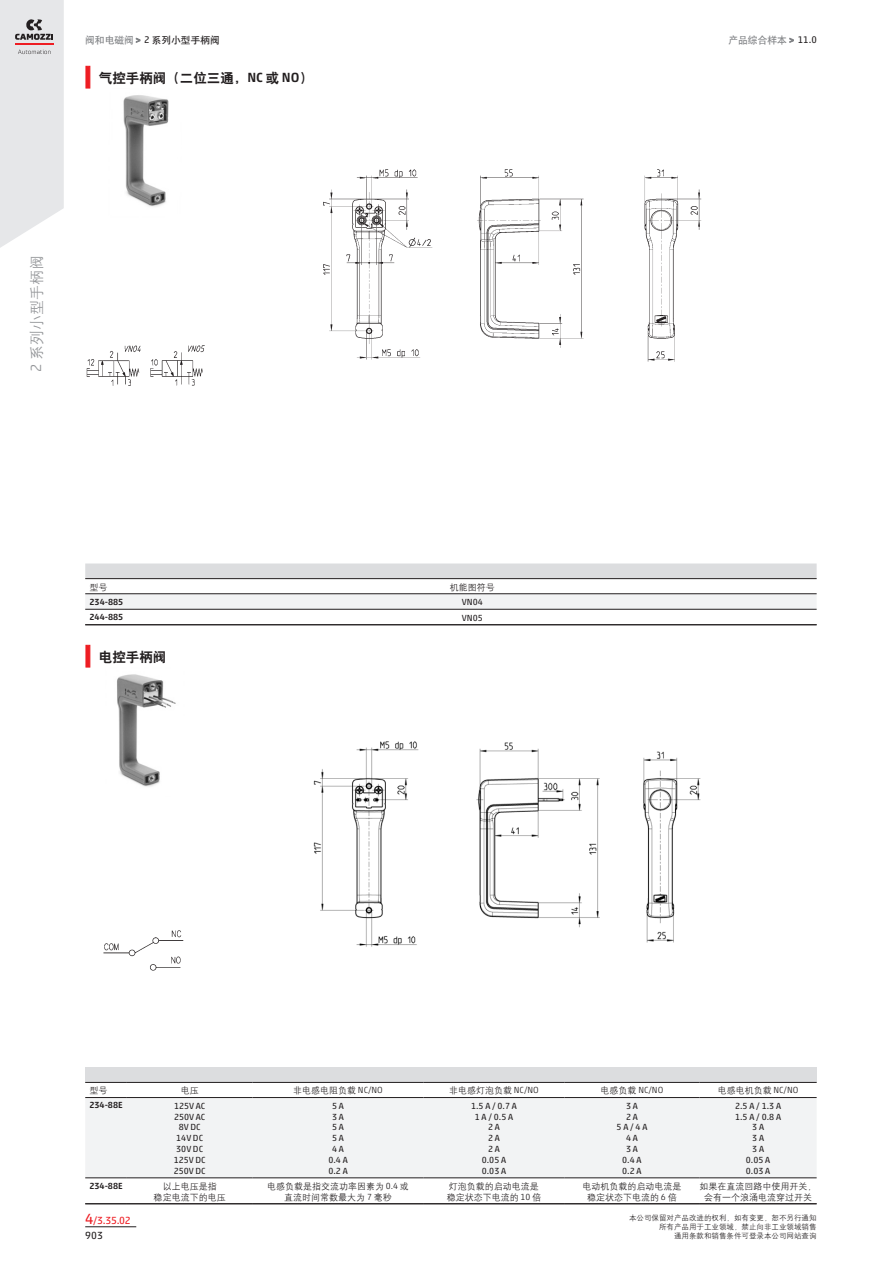
<style>
.page{position:relative;width:893px;height:1263px;background:#fff}
.page>*{position:absolute;margin:0;border:0;box-sizing:border-box;transform-origin:0 0}
.t1{font:15px "H Yg 2 gj";color:#939598}
.blockTitle_value{font:13.5px "H Yb 2 gj";color:#231f20}
.secL{font:10.5px "Akko W1 G";color:#ee1d23}
.sec4L{font:10.5px "Akko W1 G";color:#231f20}
.t2{font:9.75px "H Yb 1 gj";color:#231f20}
.t3{font:9.75px "H Yb 1 gj";color:#808285}
.models_cell{font:9px "Akko W1 G";color:#231f20}
.models_cell-2{font:9px/10.8px "H Yg 2 gj";color:#231f20;text-align:center}
.models_header{font:9px "H Yg 2 gj";color:#231f20}
.models_row_header{font:500 9px "Akko W1 G";color:#231f20}
.models_header-2{font:300 9px "Akko W1 G";color:#231f20}
.models_model{font:9px "H Yg 2 gj";color:#231f20}
.t4{font:7.5px/9px "H Yg 2 gj";color:#231f20;text-align:right}
.s1{color:#808285}
.s2{font-family:"Akko W1 G";font-size:9px;color:#808285}
.s3{font-family:"Akko W1 G"}
.s4{font-family:"Akko W1 G";font-weight:500}
.s5{font-family:"Akko W1 G";font-weight:300}
.s6{font-family:"Akko W1 G";font-size:9px}
.s7{font-family:"Akko W1 G";color:#231f20}
.s8{font-family:"H Yg 2 gj";font-weight:400}
.s9{font-size:15px}
</style>
<div class="page">
<hr style="left:85px;top:1226px;width:51px;height:1px;background:#231f20">
<svg style="left:0;top:0;width:64px;height:248px;background:#e4e4e6"></svg>
<svg style="left:136px;top:38px;width:4px;height:5px"></svg>
<svg style="left:789px;top:38px;width:5px;height:5px"></svg>
<hr style="left:86px;top:66px;width:4px;height:22px;background:#ee1d23">
<div style="left:85px;top:563px;width:732px;height:15px;background:#dcdddf"></div>
<svg style="left:85px;top:594px;width:732px;height:15px"></svg>
<hr style="left:85px;top:609px;width:43px;height:1px;background:#231f20">
<hr style="left:128px;top:609px;width:689px;height:1px;background:#231f20">
<hr style="left:85px;top:578px;width:43px;height:1px;background:#231f20">
<hr style="left:85px;top:593px;width:43px;height:1px;background:#231f20">
<hr style="left:128px;top:578px;width:689px;height:1px;background:#231f20">
<hr style="left:128px;top:593px;width:689px;height:1px;background:#231f20">
<hr style="left:85px;top:624px;width:732px;height:1px;background:#231f20">
<img style="left:123px;top:95px;width:46px;height:112px">
<img style="left:323px;top:169px;width:379px;height:193px">
<img style="left:86px;top:345px;width:119px;height:41px">
<hr style="left:86px;top:645px;width:4px;height:22px;background:#ee1d23">
<div style="left:85px;top:1067px;width:732px;height:15px;background:#dcdddf"></div>
<div style="left:85px;top:1098px;width:732px;height:79px;background:#f2f3f4"></div>
<hr style="left:85px;top:1177px;width:42px;height:1px;background:#231f20">
<hr style="left:127px;top:1177px;width:125px;height:1px;background:#231f20">
<hr style="left:252px;top:1177px;width:172px;height:1px;background:#231f20">
<hr style="left:424px;top:1177px;width:140px;height:1px;background:#231f20">
<hr style="left:564px;top:1177px;width:135px;height:1px;background:#231f20">
<hr style="left:699px;top:1177px;width:118px;height:1px;background:#231f20">
<hr style="left:85px;top:1082px;width:42px;height:1px;background:#231f20">
<hr style="left:85px;top:1097px;width:42px;height:1px;background:#231f20">
<hr style="left:127px;top:1082px;width:125px;height:1px;background:#231f20">
<hr style="left:127px;top:1097px;width:125px;height:1px;background:#231f20">
<hr style="left:252px;top:1082px;width:172px;height:1px;background:#231f20">
<hr style="left:252px;top:1097px;width:172px;height:1px;background:#231f20">
<hr style="left:424px;top:1082px;width:140px;height:1px;background:#231f20">
<hr style="left:424px;top:1097px;width:140px;height:1px;background:#231f20">
<hr style="left:564px;top:1082px;width:135px;height:1px;background:#231f20">
<hr style="left:564px;top:1097px;width:135px;height:1px;background:#231f20">
<hr style="left:699px;top:1082px;width:118px;height:1px;background:#231f20">
<hr style="left:699px;top:1097px;width:118px;height:1px;background:#231f20">
<hr style="left:85px;top:1203px;width:732px;height:1px;background:#231f20">
<img style="left:117px;top:674px;width:59px;height:113px">
<img style="left:313px;top:741px;width:388px;height:206px">
<img style="left:103px;top:930px;width:81px;height:41px">
<p class="t2" style="left:85px;top:36px;width:136px"><span class="s1">阀和电磁阀</span> <span class="s2">&gt;</span> <span class="s3">2</span> 系列小型手柄阀</p>
<p class="blockTitle_value" style="left:99px;top:71px;width:216px">气控手柄阀（二位三通，<span class="s4">NC</span> 或 <span class="s4">NO</span>）</p>
<h1 class="t1" style="left:29px;top:372px;width:118px;rotate:-90deg"><span class="s5">2</span> 系列小型手柄阀</h1>
<p class="models_model" style="left:89px;top:582px;width:19px">型号</p>
<p class="models_header" style="left:450px;top:582px;width:46px">机能图符号</p>
<p class="models_row_header" style="left:89px;top:595px;width:35px">234-885</p>
<p class="models_cell" style="left:462px;top:595px;width:22px">VN04</p>
<p class="models_row_header" style="left:89px;top:610px;width:35px">244-885</p>
<p class="models_cell" style="left:462px;top:611px;width:22px">VN05</p>
<p class="blockTitle_value" style="left:99px;top:650px;width:69px">电控手柄阀</p>
<p class="t3" style="left:728px;top:35px;width:90px">产品综合样本 <span class="s6">&gt;</span> <span class="s7">11.0</span></p>
<p class="models_model" style="left:89px;top:1086px;width:19px">型号</p>
<p class="models_header" style="left:181px;top:1086px;width:19px">电压</p>
<p class="models_header" style="left:293px;top:1086px;width:91px">非电感电阻负载 <span class="s5">NC/NO</span></p>
<p class="models_header" style="left:449px;top:1086px;width:91px">非电感灯泡负载 <span class="s5">NC/NO</span></p>
<p class="models_header-2" style="left:601px;top:1084px;width:64px"><span class="s8">电感负载</span> NC/NO</p>
<p class="models_header" style="left:718px;top:1086px;width:82px">电感电机负载 <span class="s5">NC/NO</span></p>
<p class="models_row_header" style="left:89px;top:1099px;width:35px">234-88E</p>
<p class="models_cell" style="left:174px;top:1099px;width:33px">125V AC</p>
<p class="models_cell" style="left:174px;top:1110px;width:33px">250V AC</p>
<p class="models_cell" style="left:179px;top:1121px;width:23px">8V DC</p>
<p class="models_cell" style="left:176px;top:1131px;width:28px">14V DC</p>
<p class="models_cell" style="left:176px;top:1142px;width:28px">30V DC</p>
<p class="models_cell" style="left:174px;top:1153px;width:33px">125V DC</p>
<p class="models_cell" style="left:174px;top:1164px;width:33px">250V DC</p>
<p class="models_cell" style="left:471px;top:1099px;width:47px">1.5 A / 0.7 A</p>
<p class="models_cell" style="left:475px;top:1110px;width:40px">1 A / 0.5 A</p>
<p class="models_cell" style="left:488px;top:1121px;width:13px">2 A</p>
<p class="models_cell" style="left:488px;top:1131px;width:13px">2 A</p>
<p class="models_cell" style="left:488px;top:1142px;width:13px">2 A</p>
<p class="models_cell" style="left:482px;top:1153px;width:26px">0.05 A</p>
<p class="models_cell" style="left:482px;top:1164px;width:26px">0.03 A</p>
<p class="models_cell" style="left:735px;top:1099px;width:47px">2.5 A / 1.3 A</p>
<p class="models_cell" style="left:735px;top:1110px;width:47px">1.5 A / 0.8 A</p>
<p class="models_cell" style="left:752px;top:1121px;width:13px">3 A</p>
<p class="models_cell" style="left:752px;top:1131px;width:13px">3 A</p>
<p class="models_cell" style="left:752px;top:1142px;width:13px">3 A</p>
<p class="models_cell" style="left:746px;top:1153px;width:26px">0.05 A</p>
<p class="models_cell" style="left:746px;top:1164px;width:26px">0.03 A</p>
<p class="models_cell" style="left:332px;top:1099px;width:13px">5 A</p>
<p class="models_cell" style="left:332px;top:1110px;width:13px">3 A</p>
<p class="models_cell" style="left:332px;top:1121px;width:13px">5 A</p>
<p class="models_cell" style="left:332px;top:1131px;width:13px">5 A</p>
<p class="models_cell" style="left:332px;top:1142px;width:13px">4 A</p>
<p class="models_cell" style="left:328px;top:1153px;width:21px">0.4 A</p>
<p class="models_cell" style="left:328px;top:1164px;width:21px">0.2 A</p>
<p class="models_cell" style="left:626px;top:1099px;width:13px">3 A</p>
<p class="models_cell" style="left:626px;top:1110px;width:13px">2 A</p>
<p class="models_cell" style="left:616px;top:1121px;width:32px">5 A / 4 A</p>
<p class="models_cell" style="left:626px;top:1131px;width:13px">4 A</p>
<p class="models_cell" style="left:626px;top:1142px;width:13px">3 A</p>
<p class="models_cell" style="left:622px;top:1153px;width:21px">0.4 A</p>
<p class="models_cell" style="left:622px;top:1164px;width:21px">0.2 A</p>
<p class="models_row_header" style="left:89px;top:1179px;width:35px">234-88E</p>
<p class="models_cell-2" style="left:163px;top:1180px;width:56px">以上电压是指</p>
<p class="models_cell-2" style="left:154px;top:1191px;width:74px">稳定电流下的电压</p>
<p class="secL" style="left:85px;top:1212px;width:47px"><span class="s9">4</span>/3.35.02</p>
<p class="sec4L" style="left:85px;top:1228px;width:19px">903</p>
<p class="models_cell-2" style="left:267px;top:1180px;width:143px">电感负载是指交流功率因素为 <span class="s5">0.4</span> 或</p>
<p class="models_cell-2" style="left:284px;top:1191px;width:109px">直流时间常数最大为 <span class="s5">7</span> 毫秒</p>
<p class="models_cell-2" style="left:449px;top:1180px;width:91px">灯泡负载的启动电流是</p>
<p class="models_cell-2" style="left:447px;top:1191px;width:96px">稳定状态下电流的 <span class="s5">10</span> 倍</p>
<p class="models_cell-2" style="left:582px;top:1180px;width:100px">电动机负载的启动电流是</p>
<p class="models_cell-2" style="left:587px;top:1191px;width:91px">稳定状态下电流的 <span class="s5">6</span> 倍</p>
<p class="models_cell-2" style="left:700px;top:1180px;width:118px">如果在直流回路中使用开关，会有一个浪涌电流穿过开关</p>
<p class="t4" style="left:629px;top:1213px;width:189px">本公司保留对产品改进的权利，如有变更，恕不另行通知所有产品用于工业领域，禁止向非工业领域销售<br>通用条款和销售条件可登录本公司网站查询</p>
</div>
